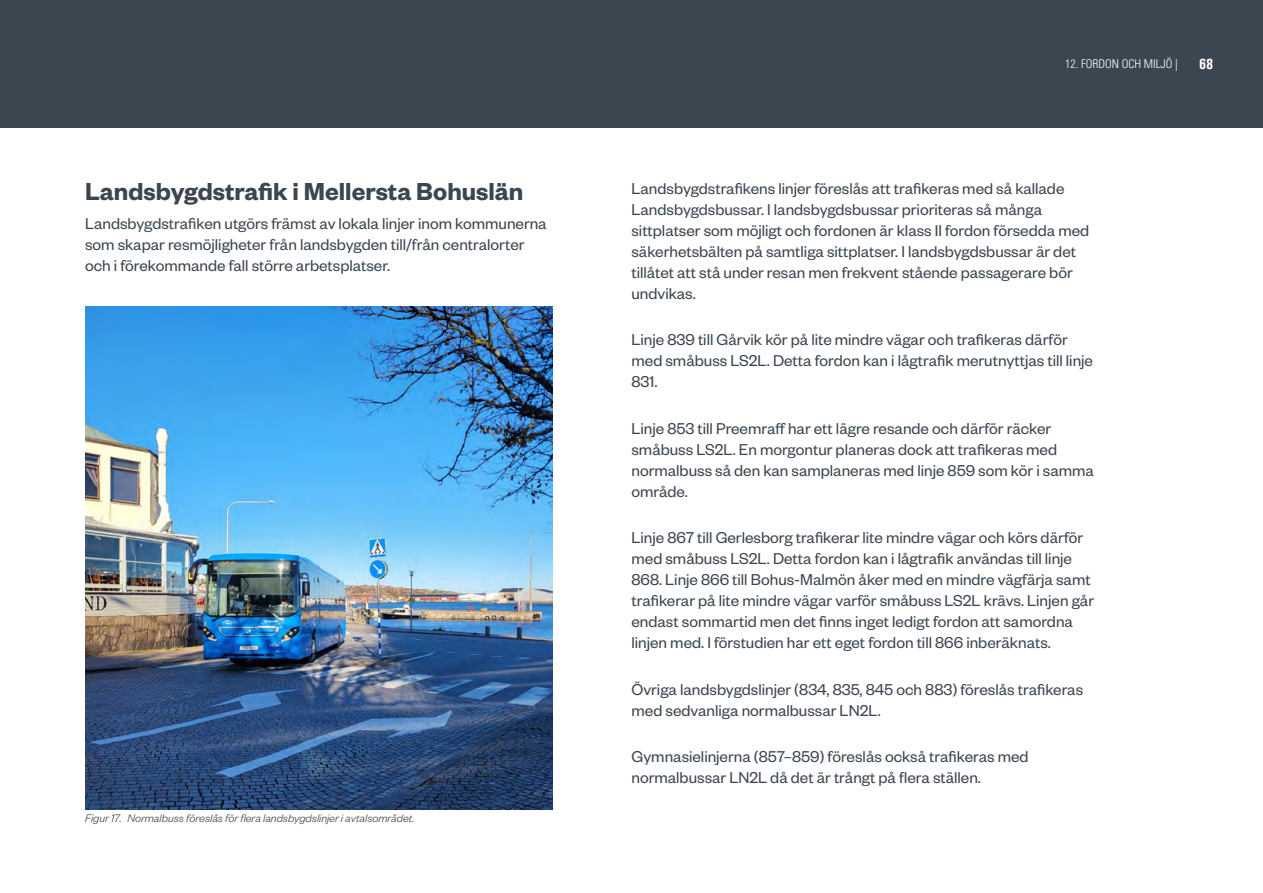
<style>
.page{position:relative;width:1263px;height:893px;background:#fff}
.page>*{position:absolute;margin:0;border:0;box-sizing:border-box;transform-origin:0 0}
.Rubriknivå_2{font:600 27px "Founders Grotesk";color:#3c4650}
.Brödtext{font:17.25px/21px "Founders Grotesk";color:#3c4650}
.t1{font:700 condensed 15px "Univers";color:#fff}
.Figurbeskrivning_och_numrering{font:italic 300 12px "Founders Grotesk";color:#3c4650}
.t2{font:300 condensed 12px "Univers";color:#fff}
</style>
<div class="page">
<div style="left:0;top:0;width:1263px;height:128px;background:#3c4650"></div>
<img style="left:85px;top:307px;width:468px;height:503px">
<h2 class="Rubriknivå_2" style="left:85px;top:174px;width:440px">Landsbygdstrafik i Mellersta Bohuslän</h2>
<p class="Brödtext" style="left:85px;top:212px;width:463px">Landsbygdstrafiken utgörs främst av lokala linjer inom kommunerna som skapar resmöjligheter från landsbygden till/från centralorter och i förekommande fall större arbetsplatser.</p>
<p class="Figurbeskrivning_och_numrering" style="left:85px;top:811px;width:331px">Figur 17. Normalbuss föreslås för flera landsbygdslinjer i avtalsområdet.</p>
<p class="t2" style="left:1065px;top:57px;width:114px">12. FORDON OCH MILJÖ |</p>
<p class="t2" style="left:1138px;top:57px;width:35px">#. T TEL</p>
<p class="t1" style="left:1199px;top:55px;width:16px">68</p>
<p class="Brödtext" style="left:631px;top:177px;width:459px">Landsbygdstrafikens linjer föreslås att trafikeras med så kallade Landsbygdsbussar. I landsbygdsbussar prioriteras så många sittplatser som möjligt och fordonen är klass II fordon försedda med säkerhetsbälten på samtliga sittplatser. I landsbygdsbussar är det tillåtet att stå under resan men frekvent stående passagerare bör undvikas.</p>
<p class="Brödtext" style="left:631px;top:328px;width:463px">Linje 839 till Gårvik kör på lite mindre vägar och trafikeras därför med småbuss LS2L. Detta fordon kan i lågtrafik merutnyttjas till linje<br>831.</p>
<p class="Brödtext" style="left:631px;top:417px;width:464px">Linje 853 till Preemraff har ett lägre resande och därför räcker småbuss LS2L. En morgontur planeras dock att trafikeras med normalbuss så den kan samplaneras med linje 859 som kör i samma område.</p>
<p class="Brödtext" style="left:631px;top:526px;width:464px">Linje 867 till Gerlesborg trafikerar lite mindre vägar och körs därför med småbuss LS2L. Detta fordon kan i lågtrafik användas till linje 868. Linje 866 till Bohus-Malmön åker med en mindre vägfärja samt trafikerar på lite mindre vägar varför småbuss LS2L krävs. Linjen går endast sommartid men det finns inget ledigt fordon att samordna linjen med. I förstudien har ett eget fordon till 866 inberäknats.</p>
<p class="Brödtext" style="left:631px;top:678px;width:453px">Övriga landsbygdslinjer (834, 835, 845 och 883) föreslås trafikeras med sedvanliga normalbussar LN2L.</p>
<p class="Brödtext" style="left:631px;top:745px;width:399px">Gymnasielinjerna (857–859) föreslås också trafikeras med normalbussar LN2L då det är trångt på flera ställen.</p>
</div>
